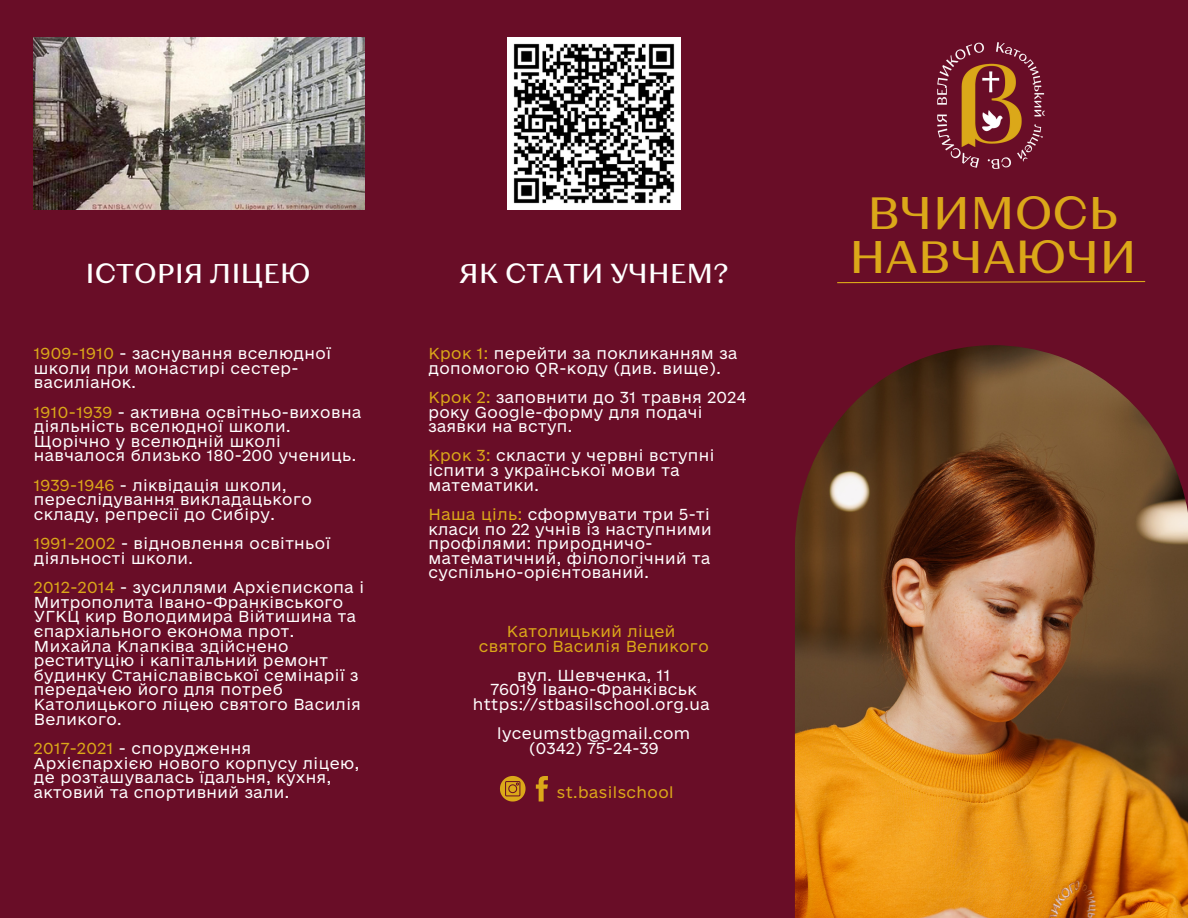
<style>
.page{position:relative;width:1188px;height:918px;background:#690d27}
.page>*{position:absolute;margin:0;border:0;box-sizing:border-box;transform-origin:0 0}
.t1{font:45px/43.8px "Kyiv Type Sans Medium 2";color:#dba819;text-align:center}
.t2{font:27px "Kyiv Type Sans Medium 2";color:#fff}
.t3{font:15px/14.7px "e Ukraine Light";letter-spacing:.03em;color:#fff}
.t4{font:15px "e Ukraine Light";letter-spacing:.03em;color:#dba819}
.s1{color:#dba819}
</style>
<div class="page">
<img style="left:795px;top:345px;width:393px;height:573px">
<img style="left:937px;top:42px;width:108px;height:127px">
<img style="left:34px;top:37px;width:331px;height:172px">
<img style="left:508px;top:37px;width:172px;height:172px">
<svg style="left:500px;top:776px;width:26px;height:26px"></svg>
<svg style="left:536px;top:776px;width:12px;height:25px"></svg>
<svg style="left:837px;top:281px;width:309px;height:3px"></svg>
<p class="t2" style="left:86px;top:256px;width:227px">ІСТОРІЯ ЛІЦЕЮ</p>
<p class="t2" style="left:459px;top:256px;width:271px">ЯК СТАТИ УЧНЕМ?</p>
<p class="t3" style="left:34px;top:346px;width:299px"><span class="s1">1909-1910</span> - заснування вселюдної школи при монастирі сестер&shy;василіанок.</p>
<p class="t3" style="left:34px;top:404px;width:329px"><span class="s1">1910-1939</span> - активна освітньо-виховна діяльність вселюдної школи.<br>Щорічно у вселюдній школі навчалося близько 180-200 учениць.</p>
<p class="t3" style="left:34px;top:477px;width:279px"><span class="s1">1939-1946</span> - ліквідація школи, переслідування викладацького складу, репресії до Сибіру.</p>
<p class="t3" style="left:34px;top:536px;width:298px"><span class="s1">1991-2002</span> - відновлення освітньої діяльності школи.</p>
<p class="t3" style="left:34px;top:580px;width:332px"><span class="s1">2012-2014</span> - зусиллями Архієпископа і<br>Митрополита Івано-Франківського<br>УГКЦ кир Володимира Війтишина та єпархіального економа прот.<br>Михайла Клапківа здійснено реституцію і капітальний ремонт будинку Станіславівської семінарії з передачею його для потреб<br>Католицького ліцею святого Василія<br>Великого.</p>
<p class="t3" style="left:34px;top:741px;width:327px"><span class="s1">2017-2021</span> - спорудження<br>Архієпархією нового корпусу ліцею, де розташувалась їдальня, кухня, актовий та спортивний зали.</p>
<p class="t3" style="left:428px;top:346px;width:310px"><span class="s1">Крок 1:</span> перейти за покликанням за допомогою QR-коду (див. вище).</p>
<p class="t3" style="left:428px;top:390px;width:319px"><span class="s1">Крок 2:</span> заповнити до 31 травня 2024 року Google-форму для подачі заявки на вступ.</p>
<p class="t3" style="left:428px;top:448px;width:288px"><span class="s1">Крок 3:</span> скласти у червні вступні іспити з української мови та математики.</p>
<p class="t3" style="left:428px;top:507px;width:285px"><span class="s1">Наша ціль:</span> сформувати три 5-ті класи по 22 учнів із наступними профілями: природничо&shy;математичний, філологічний та суспільно-орієнтований.</p>
<p class="t4" style="left:507px;top:622px;width:170px">Католицький ліцей</p>
<h2 class="t4" style="left:479px;top:636px;width:231px">святого Василія Великого</h2>
<p class="t3" style="left:517px;top:667px;width:155px">вул. Шевченка, 11</p>
<p class="t3" style="left:491px;top:682px;width:208px">76019 Івано-Франківськ</p>
<p class="t3" style="left:473px;top:697px;width:238px">https://stbasilschool.org.ua</p>
<p class="t3" style="left:497px;top:726px;width:194px">lyceumstb@gmail.com</p>
<p class="t3" style="left:529px;top:741px;width:132px">(0342) 75-24-39</p>
<p class="t4" style="left:557px;top:783px;width:118px">st.basilschool</p>
<p class="t1" style="left:849px;top:189px;width:289px">ВЧИМОСЬ<br>НАВЧАЮЧИ</p>
</div>
